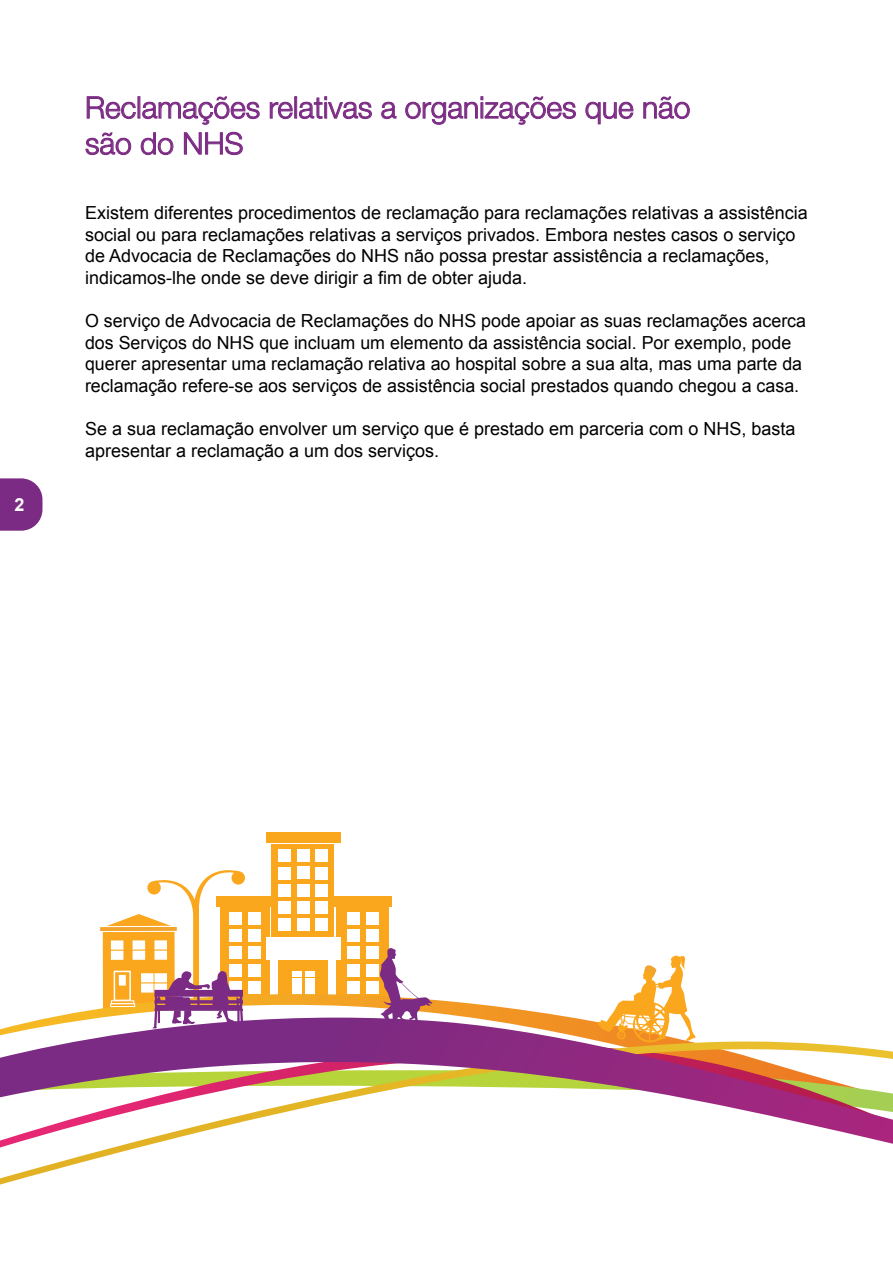
<style>
.page{position:relative;width:893px;height:1263px;background:#fff}
.page>*{position:absolute;margin:0;border:0;box-sizing:border-box;transform-origin:0 0}
.t1{font:300 30px/36px "Helvetica Neue LT Std";color:#7b2b83}
.t2{font:18px/21.6px "Arial";color:#000}
.t3{font:700 18px "Arial";color:#fff}
</style>
<div class="page">
<svg style="left:270px;top:101px;width:23px;height:18px"></svg>
<div style="left:294px;top:96px;width:3px;height:23px;border:1px solid #7b2b83"></div>
<svg style="left:299px;top:96px;width:73px;height:24px"></svg>
<svg style="left:381px;top:101px;width:16px;height:18px"></svg>
<svg style="left:405px;top:96px;width:171px;height:29px"></svg>
<svg style="left:585px;top:101px;width:49px;height:24px"></svg>
<svg style="left:643px;top:96px;width:47px;height:23px"></svg>
<svg style="left:85px;top:96px;width:175px;height:59px"></svg>
<div style="left:100px;top:926px;width:77px;height:5px;background:#f1a42e"></div>
<div style="left:99px;top:926px;width:79px;height:6px;border:1px solid #fff"></div>
<div style="left:271px;top:844px;width:63px;height:157px;background:#faa71e"></div>
<div style="left:266px;top:832px;width:75px;height:11px;background:#faa71e"></div>
<div style="left:333px;top:896px;width:59px;height:10px;background:#faa71e"></div>
<div style="left:216px;top:896px;width:58px;height:10px;background:#faa71e"></div>
<div style="left:220px;top:907px;width:50px;height:92px;background:#faa71e"></div>
<div style="left:336px;top:907px;width:52px;height:98px;background:#faa71e"></div>
<div style="left:366px;top:912px;width:12px;height:12px;background:#fff"></div>
<div style="left:347px;top:912px;width:12px;height:12px;background:#fff"></div>
<div style="left:366px;top:929px;width:12px;height:12px;background:#fff"></div>
<div style="left:347px;top:929px;width:12px;height:12px;background:#fff"></div>
<div style="left:366px;top:947px;width:12px;height:12px;background:#fff"></div>
<div style="left:347px;top:947px;width:12px;height:12px;background:#fff"></div>
<div style="left:366px;top:964px;width:12px;height:12px;background:#fff"></div>
<div style="left:347px;top:964px;width:12px;height:12px;background:#fff"></div>
<div style="left:305px;top:978px;width:10px;height:22px;background:#fff"></div>
<div style="left:292px;top:978px;width:10px;height:22px;background:#fff"></div>
<div style="left:305px;top:971px;width:10px;height:6px;background:#fff"></div>
<div style="left:292px;top:971px;width:10px;height:6px;background:#fff"></div>
<div style="left:366px;top:981px;width:12px;height:12px;background:#fff"></div>
<div style="left:347px;top:981px;width:12px;height:12px;background:#fff"></div>
<div style="left:248px;top:912px;width:12px;height:12px;background:#fff"></div>
<div style="left:248px;top:929px;width:12px;height:12px;background:#fff"></div>
<div style="left:248px;top:947px;width:12px;height:12px;background:#fff"></div>
<div style="left:248px;top:964px;width:12px;height:12px;background:#fff"></div>
<div style="left:248px;top:981px;width:12px;height:12px;background:#fff"></div>
<div style="left:316px;top:850px;width:12px;height:12px;background:#fff"></div>
<div style="left:297px;top:849px;width:12px;height:12px;background:#fff"></div>
<div style="left:316px;top:867px;width:12px;height:12px;background:#fff"></div>
<div style="left:297px;top:867px;width:12px;height:12px;background:#fff"></div>
<div style="left:316px;top:884px;width:12px;height:12px;background:#fff"></div>
<div style="left:297px;top:884px;width:12px;height:12px;background:#fff"></div>
<div style="left:316px;top:901px;width:12px;height:13px;background:#fff"></div>
<div style="left:297px;top:901px;width:12px;height:12px;background:#fff"></div>
<div style="left:316px;top:919px;width:12px;height:12px;background:#fff"></div>
<div style="left:297px;top:919px;width:12px;height:12px;background:#fff"></div>
<div style="left:278px;top:850px;width:12px;height:12px;background:#fff"></div>
<div style="left:278px;top:867px;width:12px;height:12px;background:#fff"></div>
<div style="left:278px;top:884px;width:12px;height:12px;background:#fff"></div>
<div style="left:278px;top:901px;width:12px;height:13px;background:#fff"></div>
<div style="left:278px;top:919px;width:12px;height:12px;background:#fff"></div>
<div style="left:328px;top:959px;width:8px;height:44px;background:#fff"></div>
<div style="left:270px;top:959px;width:8px;height:44px;background:#fff"></div>
<div style="left:266px;top:937px;width:75px;height:23px;background:#fff"></div>
<svg style="left:54px;top:994px;width:514px;height:23px"></svg>
<svg style="left:0;top:1144px;width:152px;height:40px"></svg>
<svg style="left:0;top:1017px;width:893px;height:127px"></svg>
<svg style="left:597px;top:955px;width:99px;height:87px"></svg>
<svg style="left:102px;top:870px;width:143px;height:158px"></svg>
<svg style="left:380px;top:948px;width:61px;height:76px"></svg>
<svg style="left:0;top:478px;width:42px;height:53px;background:#873e8e"></svg>
<div style="left:111px;top:1000px;width:23px;height:4px;border:1px solid #fff"></div>
<div style="left:110px;top:1003px;width:25px;height:4px;border:1px solid #fff"></div>
<p class="t3" style="left:15px;top:492px;width:12px">2</p>
<p class="t1" style="left:85px;top:89px;width:607px">Reclamações relativas a organizações que não são do NHS</p>
<p class="t2" style="left:85px;top:202px;width:724px">Existem diferentes procedimentos de reclamação para reclamações relativas a assistência social ou para reclamações relativas a serviços privados. Embora nestes casos o serviço de Advocacia de Reclamações do NHS não possa prestar assistência a reclamações, indicamos-lhe onde se deve dirigir a fim de obter ajuda.</p>
<p class="t2" style="left:85px;top:310px;width:723px">O serviço de Advocacia de Reclamações do NHS pode apoiar as suas reclamações acerca dos Serviços do NHS que incluam um elemento da assistência social. Por exemplo, pode querer apresentar uma reclamação relativa ao hospital sobre a sua alta, mas uma parte da reclamação refere-se aos serviços de assistência social prestados quando chegou a casa.</p>
<p class="t2" style="left:85px;top:418px;width:712px">Se a sua reclamação envolver um serviço que é prestado em parceria com o NHS, basta apresentar a reclamação a um dos serviços.</p>
</div>
